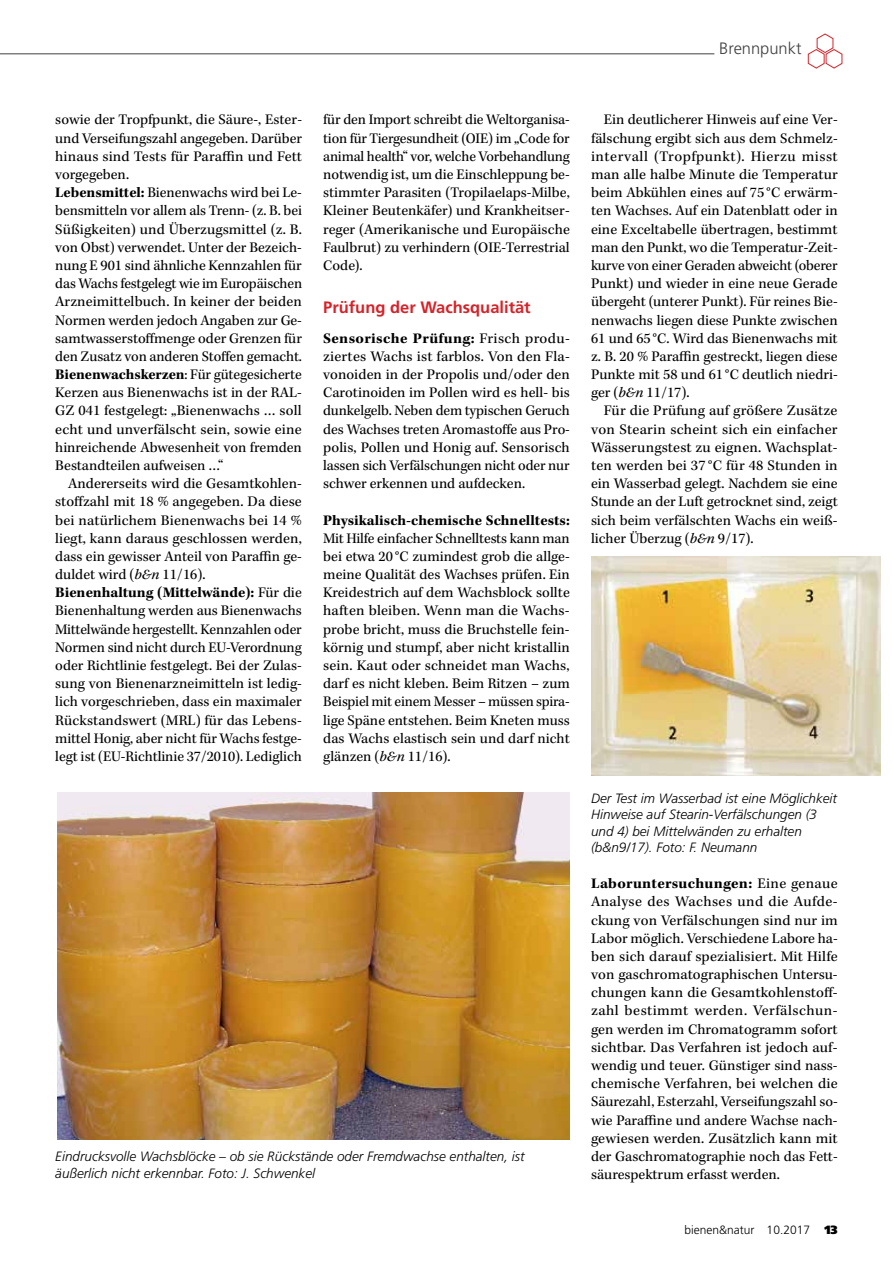
<style>
.page{position:relative;width:893px;height:1263px;background:#fff}
.page>*{position:absolute;margin:0;border:0;box-sizing:border-box;transform-origin:0 0}
.t1{font:700 16.5px "Frutiger LT Std";color:#d72229}
.t2{font:300 16.5px "Frutiger LT Std";color:#414042}
.t3{font:15px/18.1px "Kepler Std";color:#000;text-align:justify}
.t4{font:700 15px "Kepler Std";color:#000}
.t5{font:italic 300 13.5px/16.5px "Frutiger LT Std";color:#000}
.t6{font:300 12px "Frutiger LT Std";color:#000}
.s1{font-weight:700}
.s2{font-style:italic}
.s3{font-weight:900}
</style>
<div class="page">
<svg style="left:807px;top:33px;width:36px;height:36px"></svg>
<hr style="left:0;top:53px;width:714px;height:1px;background:#414042">
<img style="left:58px;top:793px;width:512px;height:347px">
<img style="left:591px;top:556px;width:289px;height:219px">
<p class="t2" style="left:719px;top:39px;width:84px">Brennpunkt</p>
<p class="t3" style="left:55px;top:111px;width:248px;text-align:left">sowie der Tropfpunkt, die Säure-, Ester&shy;und Verseifungszahl angegeben. Darüber hinaus sind Tests für Paraffin und Fett vorgegeben.<br><span class="s1">Lebensmittel:</span> Bienenwachs wird bei Le&shy;bensmitteln vor allem als Trenn- (z. B. bei Süßigkeiten) und Überzugsmittel (z. B. von Obst) verwendet. Unter der Bezeich&shy;nung E 901 sind ähnliche Kennzahlen für das Wachs festgelegt wie im Europäischen Arzneimittelbuch. In keiner der beiden Normen werden jedoch Angaben zur Ge&shy;samtwasserstoffmenge oder Grenzen für den Zusatz von anderen Stoffen gemacht.<br><span class="s1">Bienenwachskerzen</span>: Für gütegesicherte Kerzen aus Bienenwachs ist in der RAL-GZ 041 festgelegt: „Bienenwachs … soll echt und unverfälscht sein, sowie eine hinreichende Abwesenheit von fremden Bestandteilen aufweisen …“</p>
<p class="t3" style="left:55px;top:475px;width:248px;text-align:left;text-indent:13px">Andererseits wird die Gesamtkohlen&shy;stoffzahl mit 18 % angegeben. Da diese bei natürlichem Bienenwachs bei 14 % liegt, kann daraus geschlossen werden, dass ein gewisser Anteil von Paraffin ge&shy;duldet wird (<span class="s2">b&amp;n</span> 11/16).<br><span class="s1">Bienenhaltung (Mittelwände):</span> Für die Bienenhaltung werden aus Bienenwachs Mittelwände hergestellt. Kennzahlen oder Normen sind nicht durch EU-Verordnung oder Richtlinie festgelegt. Bei der Zulas&shy;sung von Bienenarzneimitteln ist ledig&shy;lich vorgeschrieben, dass ein maximaler Rückstandswert (MRL) für das Lebens&shy;mittel Honig, aber nicht für Wachs festge&shy;legt ist (EU-Richtlinie 37/2010). Lediglich</p>
<p class="t3" style="left:323px;top:111px;width:248px">für den Import schreibt die Weltorganisa&shy;tion für Tiergesundheit (OIE) im „Code for animal health“ vor, welche Vorbehandlung notwendig ist, um die Einschleppung be&shy;stimmter Parasiten (Tropilaelaps-Milbe, Kleiner Beutenkäfer) und Krankheitser&shy;reger (Amerikanische und Europäische Faulbrut) zu verhindern (OIE-Terrestrial Code).</p>
<p class="t1" style="left:323px;top:298px;width:209px">Prüfung der Wachsqualität</p>
<p class="t3" style="left:323px;top:329px;width:248px"><span class="s1">Sensorische Prüfung:</span> Frisch produ&shy;ziertes Wachs ist farblos. Von den Fla&shy;vonoiden in der Propolis und/oder den Carotinoiden im Pollen wird es hell- bis dunkelgelb. Neben dem typischen Geruch des Wachses treten Aromastoffe aus Pro&shy;polis, Pollen und Honig auf. Sensorisch lassen sich Verfälschungen nicht oder nur schwer erkennen und aufdecken.</p>
<p class="t4" style="left:323px;top:511px;width:248px">Physikalisch-chemische Schnelltests:</p>
<p class="t3" style="left:323px;top:529px;width:248px">Mit Hilfe einfacher Schnelltests kann man bei etwa 20 °C zumindest grob die allge&shy;meine Qualität des Wachses prüfen. Ein Kreidestrich auf dem Wachsblock sollte haften bleiben. Wenn man die Wachs&shy;probe bricht, muss die Bruchstelle fein&shy;körnig und stumpf, aber nicht kristallin sein. Kaut oder schneidet man Wachs, darf es nicht kleben. Beim Ritzen – zum Beispiel mit einem Messer – müssen spira&shy;lige Späne entstehen. Beim Kneten muss das Wachs elastisch sein und darf nicht glänzen (<span class="s2">b&amp;n</span> 11/16).</p>
<p class="t5" style="left:55px;top:1148px;width:471px">Eindrucksvolle Wachsblöcke – ob sie Rückstände oder Fremdwachse enthalten, ist äußerlich nicht erkennbar. Foto: J. Schwenkel</p>
<p class="t3" style="left:591px;top:111px;width:248px;text-indent:13px">Ein deutlicherer Hinweis auf eine Ver&shy;fälschung ergibt sich aus dem Schmelz&shy;intervall (Tropfpunkt). Hierzu misst man alle halbe Minute die Temperatur beim Abkühlen eines auf 75 °C erwärm&shy;ten Wachses. Auf ein Datenblatt oder in eine Exceltabelle übertragen, bestimmt man den Punkt, wo die Temperatur-Zeit&shy;kurve von einer Geraden abweicht (oberer Punkt) und wieder in eine neue Gerade übergeht (unterer Punkt). Für reines Bie&shy;nenwachs liegen diese Punkte zwischen 61 und 65 °C. Wird das Bienenwachs mit z. B. 20 % Paraffin gestreckt, liegen diese Punkte mit 58 und 61 °C deutlich niedri&shy;ger (<span class="s2">b&amp;n</span> 11/17).</p>
<p class="t3" style="left:591px;top:402px;width:248px;text-indent:13px">Für die Prüfung auf größere Zusätze von Stearin scheint sich ein einfacher Wässerungstest zu eignen. Wachsplat&shy;ten werden bei 37 °C für 48 Stunden in ein Wasserbad gelegt. Nachdem sie eine Stunde an der Luft getrocknet sind, zeigt sich beim verfälschten Wachs ein weiß&shy;licher Überzug (<span class="s2">b&amp;n</span> 9/17).</p>
<p class="t5" style="left:591px;top:790px;width:248px">Der Test im Wasserbad ist eine Möglichkeit Hinweise auf Stearin-Verfälschungen (3 und 4) bei Mittelwänden zu erhalten (b&amp;n9/17). Foto: F. Neumann</p>
<p class="t3" style="left:591px;top:875px;width:248px"><span class="s1">Laboruntersuchungen:</span> Eine genaue Analyse des Wachses und die Aufde&shy;ckung von Verfälschungen sind nur im Labor möglich. Verschiedene Labore ha&shy;ben sich darauf spezialisiert. Mit Hilfe von gaschromatographischen Untersu&shy;chungen kann die Gesamtkohlenstoff&shy;zahl bestimmt werden. Verfälschun&shy;gen werden im Chromatogramm sofort sichtbar. Das Verfahren ist jedoch auf&shy;wendig und teuer. Günstiger sind nass&shy;chemische Verfahren, bei welchen die Säurezahl, Esterzahl, Verseifungszahl so&shy;wie Paraffine und andere Wachse nach&shy;gewiesen werden. Zusätzlich kann mit der Gaschromatographie noch das Fett&shy;säurespektrum erfasst werden.</p>
<p class="t6" style="left:685px;top:1223px;width:155px">bienen&amp;natur 10.2017 <span class="s3">13</span></p>
</div>
